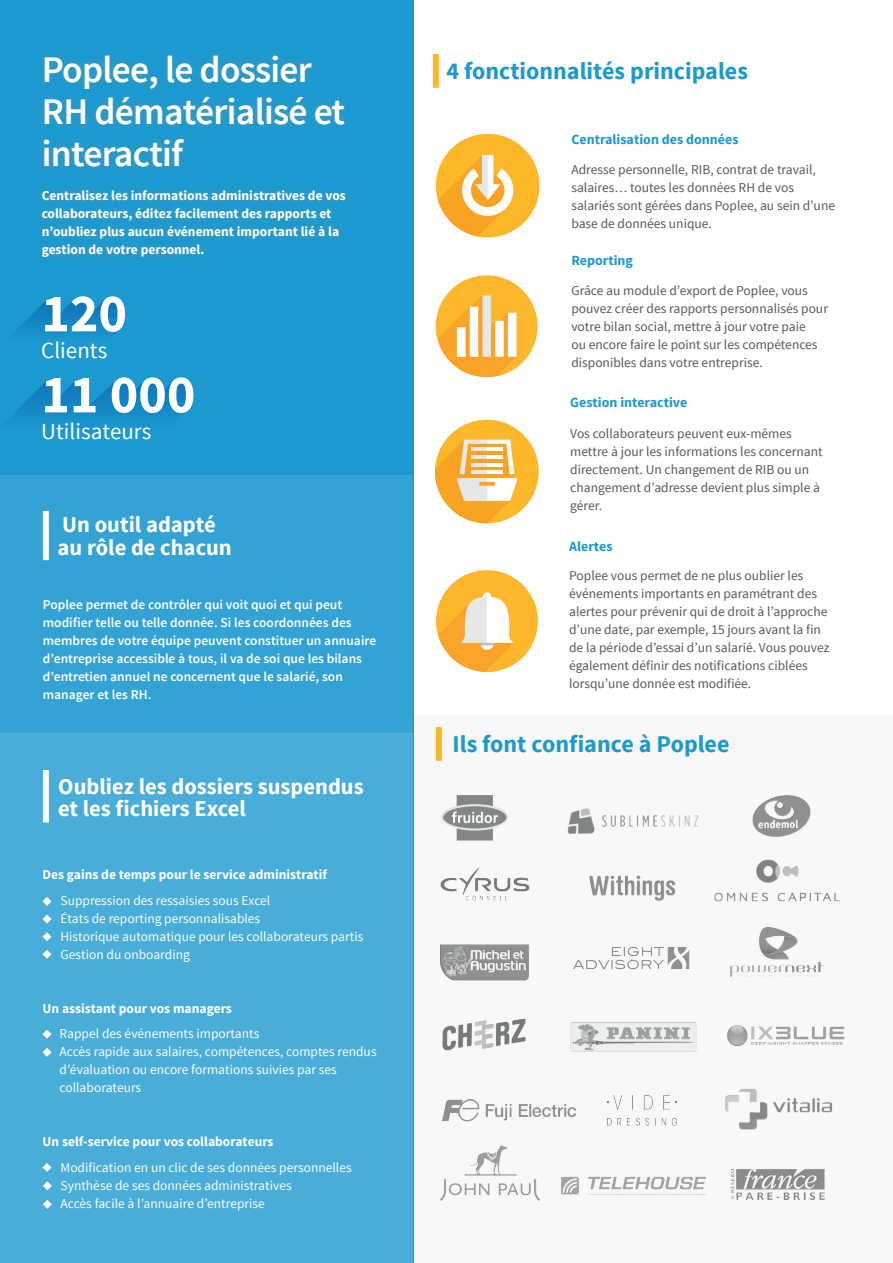
<style>
.page{position:relative;width:893px;height:1263px;background:#fff}
.page>*{position:absolute;margin:0;border:0;box-sizing:border-box;transform-origin:0 0}
.t1{font:700 54.15px/81px "Source Sans Pro";color:#fff}
.t2{font:600 37.5px/42px "Source Sans Pro";letter-spacing:-.02em;color:#fff}
.t3{font:700 24px "Source Sans Pro";color:#1c99d0}
.t4{font:22.95px "Source Sans Pro";color:#fff}
.t5{font:700 22.5px/22.5px "Source Sans Pro";color:#fff}
.t6{font:700 13.95px "Source Sans Pro";color:#1c99d0}
.t7{font:13.5px/18px "Source Sans Pro";color:#57585a}
.t8{font:13.5px/18px "Source Sans Pro";color:#fff}
.t9{font:700 13.5px/18px "Source Sans Pro";color:#fff}
.t10{font:600 13.5px/18px "Source Sans Pro";color:#fff}
</style>
<div class="page">
<div style="left:413px;top:715px;width:480px;height:548px;background:#f8f8f6"></div>
<div style="left:0;top:0;width:413px;height:1263px;background:#1c99d0"></div>
<svg style="left:11px;top:381px;width:179px;height:36px"></svg>
<svg style="left:17px;top:300px;width:104px;height:31px"></svg>
<div style="left:0;top:734px;width:413px;height:529px;background:#48add9"></div>
<div style="left:0;top:475px;width:412px;height:259px;background:#32a3d4"></div>
<img style="left:440px;top:944px;width:89px;height:37px">
<svg style="left:43px;top:897px;width:9px;height:9px"></svg>
<svg style="left:43px;top:932px;width:9px;height:9px"></svg>
<svg style="left:43px;top:950px;width:9px;height:9px"></svg>
<svg style="left:43px;top:914px;width:9px;height:10px"></svg>
<svg style="left:43px;top:1048px;width:9px;height:9px"></svg>
<svg style="left:43px;top:1030px;width:9px;height:9px"></svg>
<svg style="left:43px;top:1163px;width:9px;height:9px"></svg>
<svg style="left:43px;top:1181px;width:9px;height:9px"></svg>
<svg style="left:43px;top:1200px;width:9px;height:9px"></svg>
<div style="left:43px;top:511px;width:6px;height:49px;background:#fff"></div>
<div style="left:43px;top:770px;width:6px;height:52px;background:#fff"></div>
<div style="left:433px;top:54px;width:6px;height:34px;background:#fcb728"></div>
<div style="left:436px;top:727px;width:6px;height:34px;background:#fcb728"></div>
<div style="left:37px;top:48px;width:315px;height:126px;background:#f9a33a;opacity:.19"></div>
<div style="left:35px;top:184px;width:318px;height:80px;background:#2299cb"></div>
<img style="left:442px;top:1018px;width:84px;height:33px">
<img style="left:441px;top:795px;width:67px;height:46px">
<img style="left:714px;top:859px;width:126px;height:43px">
<img style="left:439px;top:1145px;width:101px;height:56px">
<div style="left:436px;top:134px;width:103px;height:103px;background:#fcb828;border-radius:50%"></div>
<svg style="left:438px;top:155px;width:75px;height:81px"></svg>
<div style="left:435px;top:420px;width:104px;height:103px;background:#fcb828;border-radius:50%"></div>
<svg style="left:435px;top:440px;width:82px;height:83px"></svg>
<hr style="left:472px;top:455px;width:15px;height:4px;background:#e6e7e9">
<hr style="left:487px;top:455px;width:15px;height:4px;background:#fff">
<hr style="left:487px;top:447px;width:15px;height:4px;background:#fff">
<hr style="left:472px;top:447px;width:15px;height:4px;background:#e6e7e9">
<img style="left:589px;top:875px;width:87px;height:26px">
<img style="left:752px;top:795px;width:59px;height:42px">
<img style="left:567px;top:808px;width:131px;height:26px">
<img style="left:440px;top:867px;width:90px;height:34px">
<img style="left:607px;top:1095px;width:70px;height:31px">
<img style="left:573px;top:946px;width:117px;height:24px">
<img style="left:570px;top:1022px;width:127px;height:30px">
<img style="left:727px;top:1025px;width:118px;height:21px">
<img style="left:730px;top:927px;width:94px;height:50px">
<img style="left:442px;top:1099px;width:133px;height:23px">
<img style="left:730px;top:1169px;width:95px;height:31px">
<img style="left:725px;top:1089px;width:107px;height:41px">
<img style="left:562px;top:1176px;width:143px;height:19px">
<img style="left:435px;top:275px;width:103px;height:103px">
<img style="left:436px;top:570px;width:102px;height:103px">
<h2 class="t2" style="left:42px;top:50px;width:305px">Poplee, le dossier<br>RH dématérialisé et interactif</h2>
<p class="t9" style="left:42px;top:187px;width:306px">Centralisez les informations administratives de vos collaborateurs, éditez facilement des rapports et n’oubliez plus aucun événement important lié à la gestion de votre personnel.</p>
<h1 class="t1" style="left:41px;top:275px;width:156px">120<br>11 000</h1>
<h3 class="t4" style="left:41px;top:336px;width:68px">Clients</h3>
<h3 class="t4" style="left:41px;top:417px;width:112px">Utilisateurs</h3>
<h3 class="t5" style="left:58px;top:514px;width:176px">Un outil adapté au rôle de chacun</h3>
<p class="t10" style="left:43px;top:596px;width:335px">Poplee permet de contrôler qui voit quoi et qui peut modifier telle ou telle donnée. Si les coordonnées des membres de votre équipe peuvent constituer un annuaire d’entreprise accessible à tous, il va de soi que les bilans d’entretien annuel ne concernent que le salarié, son manager et les RH.</p>
<h3 class="t5" style="left:58px;top:776px;width:307px">Oubliez les dossiers suspendus et les fichiers Excel</h3>
<p class="t9" style="left:43px;top:866px;width:286px">Des gains de temps pour le service administratif</p>
<p class="t8" style="left:61px;top:891px;width:304px">Suppression des ressaisies sous Excel<br>États de reporting personnalisables<br>Historique automatique pour les collaborateurs partis Gestion du onboarding</p>
<p class="t9" style="left:43px;top:1000px;width:191px">Un assistant pour vos managers</p>
<p class="t8" style="left:60px;top:1025px;width:319px">Rappel des événements importants<br>Accès rapide aux salaires, compétences, comptes rendus d’évaluation ou encore formations suivies par ses collaborateurs</p>
<p class="t9" style="left:43px;top:1133px;width:233px">Un self-service pour vos collaborateurs</p>
<p class="t8" style="left:61px;top:1158px;width:293px">Modification en un clic de ses données personnelles<br>Synthèse de ses données administratives<br>Accès facile à l’annuaire d’entreprise</p>
<h3 class="t3" style="left:446px;top:55px;width:303px">4 fonctionnalités principales</h3>
<p class="t6" style="left:571px;top:131px;width:169px">Centralisation des données</p>
<p class="t7" style="left:571px;top:161px;width:265px">Adresse personnelle, RIB, contrat de travail, salaires… toutes les données RH de vos salariés sont gérées dans Poplee, au sein d’une base de données unique.</p>
<p class="t6" style="left:571px;top:251px;width:63px">Reporting</p>
<p class="t7" style="left:571px;top:282px;width:258px">Grâce au module d’export de Poplee, vous pouvez créer des rapports personnalisés pour votre bilan social, mettre à jour votre paie<br>ou encore faire le point sur les compétences disponibles dans votre entreprise.</p>
<p class="t6" style="left:570px;top:394px;width:119px">Gestion interactive</p>
<p class="t7" style="left:570px;top:425px;width:254px">Vos collaborateurs peuvent eux-mêmes mettre à jour les informations les concernant directement. Un changement de RIB ou un changement d’adresse devient plus simple à gérer.</p>
<p class="t6" style="left:569px;top:538px;width:45px">Alertes</p>
<p class="t7" style="left:569px;top:567px;width:262px">Poplee vous permet de ne plus oublier les événements importants en paramétrant des alertes pour prévenir qui de droit à l’approche d’une date, par exemple, 15 jours avant la fin de la période d’essai d’un salarié. Vous pouvez également définir des notifications ciblées lorsqu’une donnée est modifiée.</p>
<h3 class="t3" style="left:453px;top:728px;width:278px">Ils font confiance à Poplee</h3>
</div>
